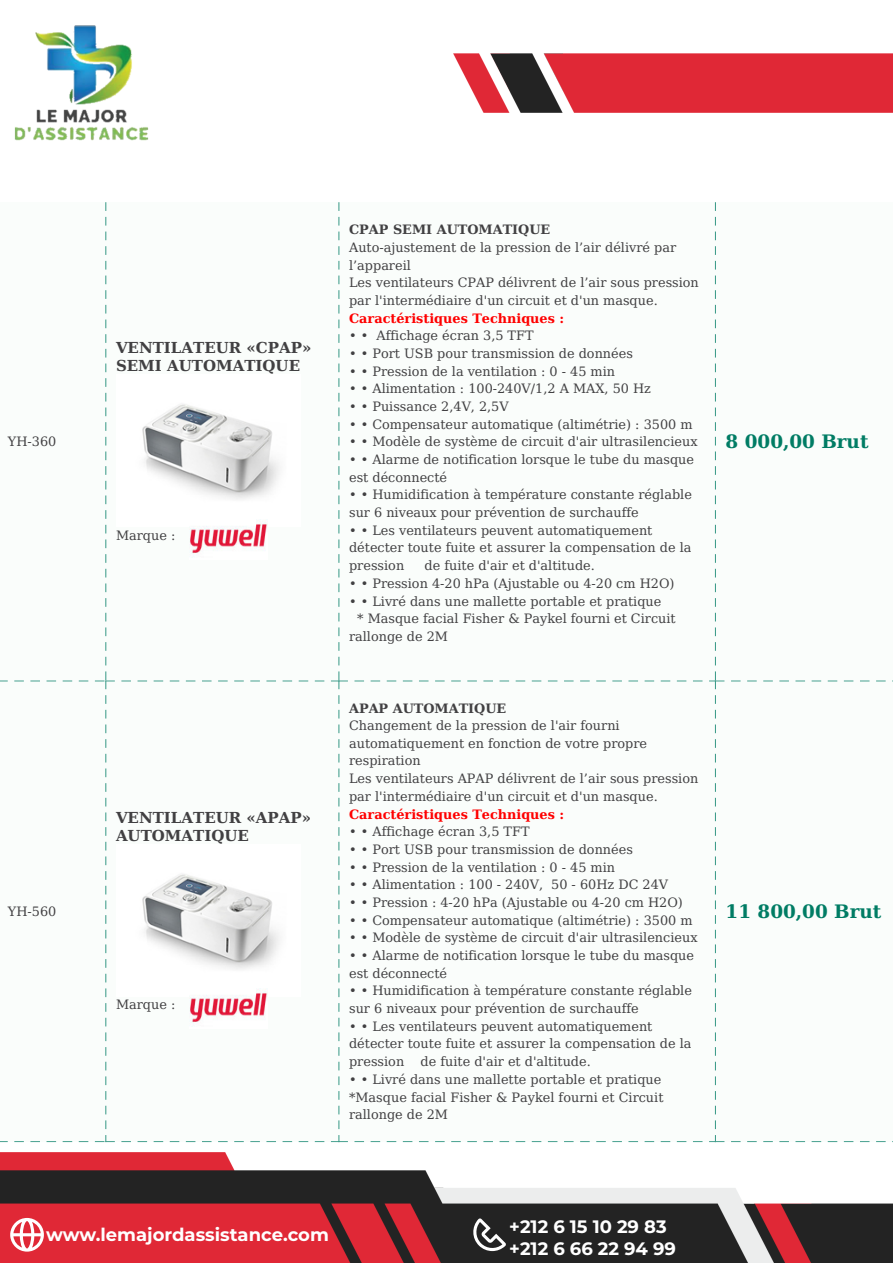
<style>
.page{position:relative;width:893px;height:1263px;background:#fff}
.page>*{position:absolute;margin:0;border:0;box-sizing:border-box;transform-origin:0 0}
.t1{font:700 18.6px "DejaVu Serif Condensed";color:#007c64;scale:1.1 1}
.t2{font:700 18px/21.6px "Montserrat";color:#fff}
.t3{font:700 15.15px/17.7px "DejaVu Serif Condensed";color:#414042;scale:1.1 1}
.t4{font:12.9px/17.7px "DejaVu Serif Condensed";color:#414042;scale:1.1 1}
.t5{font:700 12.9px "DejaVu Serif Condensed";color:#f00;scale:1.1 1}
.t6{font:700 12.9px "DejaVu Serif Condensed";color:#414042;scale:1.1 1}
</style>
<div class="page">
<img style="left:0;top:25px;width:893px;height:1238px">
<svg style="left:10px;top:1218px;width:34px;height:33px"></svg>
<svg style="left:471px;top:1218px;width:35px;height:33px"></svg>
<p class="t4" style="left:8px;top:433px;width:46px">YH-360</p>
<p class="t4" style="left:8px;top:902px;width:46px">YH-560</p>
<p class="t3" style="left:116px;top:339px;width:179px">VENTILATEUR «CPAP»<br>SEMI AUTOMATIQUE</p>
<p class="t4" style="left:116px;top:526px;width:55px">Marque :</p>
<p class="t3" style="left:116px;top:808px;width:179px">VENTILATEUR «APAP»<br>AUTOMATIQUE</p>
<p class="t4" style="left:116px;top:996px;width:55px">Marque :</p>
<p class="t6" style="left:349px;top:219px;width:184px">CPAP SEMI AUTOMATIQUE</p>
<p class="t4" style="left:349px;top:238px;width:319px">Auto-ajustement de la pression de l’air délivré par l’appareil<br>Les ventilateurs CPAP délivrent de l’air sous pression par l'intermédiaire d'un circuit et d'un masque.</p>
<p class="t5" style="left:349px;top:308px;width:197px">Caractéristiques Techniques :</p>
<p class="t4" style="left:349px;top:326px;width:169px">• • Affichage écran 3,5 TFT</p>
<p class="t4" style="left:349px;top:344px;width:260px">• • Port USB pour transmission de données</p>
<p class="t4" style="left:349px;top:362px;width:243px">• • Pression de la ventilation : 0 - 45 min</p>
<p class="t4" style="left:349px;top:379px;width:276px">• • Alimentation : 100-240V/1,2 A MAX, 50 Hz</p>
<p class="t4" style="left:349px;top:397px;width:147px">• • Puissance 2,4V, 2,5V</p>
<p class="t4" style="left:349px;top:415px;width:314px">• • Compensateur automatique (altimétrie) : 3500 m</p>
<p class="t4" style="left:349px;top:433px;width:318px">• • Modèle de système de circuit d'air ultrasilencieux</p>
<p class="t4" style="left:349px;top:450px;width:315px">• • Alarme de notification lorsque le tube du masque est déconnecté</p>
<p class="t4" style="left:349px;top:486px;width:313px">• • Humidification à température constante réglable sur 6 niveaux pour prévention de surchauffe</p>
<p class="t4" style="left:349px;top:521px;width:313px">• • Les ventilateurs peuvent automatiquement détecter toute fuite et assurer la compensation de la pression</p>
<p class="t4" style="left:425px;top:556px;width:156px">de fuite d'air et d'altitude.</p>
<p class="t4" style="left:349px;top:574px;width:297px">• • Pression 4-20 hPa (Ajustable ou 4-20 cm H2O)</p>
<p class="t4" style="left:349px;top:592px;width:285px">• • Livré dans une mallette portable et pratique</p>
<p class="t4" style="left:357px;top:609px;width:291px">* Masque facial Fisher &amp; Paykel fourni et Circuit</p>
<p class="t4" style="left:349px;top:627px;width:91px">rallonge de 2M</p>
<p class="t6" style="left:349px;top:698px;width:145px">APAP AUTOMATIQUE</p>
<p class="t4" style="left:349px;top:716px;width:319px">Changement de la pression de l'air fourni automatiquement en fonction de votre propre respiration<br>Les ventilateurs APAP délivrent de l’air sous pression par l'intermédiaire d'un circuit et d'un masque.</p>
<p class="t5" style="left:349px;top:804px;width:197px">Caractéristiques Techniques :</p>
<p class="t4" style="left:349px;top:822px;width:166px">• • Affichage écran 3,5 TFT</p>
<p class="t4" style="left:349px;top:840px;width:260px">• • Port USB pour transmission de données</p>
<p class="t4" style="left:349px;top:858px;width:243px">• • Pression de la ventilation : 0 - 45 min</p>
<p class="t4" style="left:349px;top:875px;width:291px">• • Alimentation : 100 - 240V, 50 - 60Hz DC 24V</p>
<p class="t4" style="left:349px;top:893px;width:305px">• • Pression : 4-20 hPa (Ajustable ou 4-20 cm H2O)</p>
<p class="t4" style="left:349px;top:911px;width:314px">• • Compensateur automatique (altimétrie) : 3500 m</p>
<p class="t4" style="left:349px;top:928px;width:318px">• • Modèle de système de circuit d'air ultrasilencieux</p>
<p class="t4" style="left:349px;top:946px;width:315px">• • Alarme de notification lorsque le tube du masque est déconnecté</p>
<p class="t4" style="left:349px;top:982px;width:313px">• • Humidification à température constante réglable sur 6 niveaux pour prévention de surchauffe</p>
<p class="t4" style="left:349px;top:1017px;width:313px">• • Les ventilateurs peuvent automatiquement détecter toute fuite et assurer la compensation de la pression</p>
<p class="t4" style="left:421px;top:1052px;width:156px">de fuite d'air et d'altitude.</p>
<p class="t4" style="left:349px;top:1070px;width:287px">• • Livré dans une mallette portable et pratique *Masque facial Fisher &amp; Paykel fourni et Circuit rallonge de 2M</p>
<h1 class="t1" style="left:726px;top:427px;width:131px">8 000,00 Brut</h1>
<h1 class="t1" style="left:726px;top:896px;width:143px">11 800,00 Brut</h1>
<h2 class="t2" style="left:46px;top:1223px;width:284px">www.lemajordassistance.com</h2>
<h2 class="t2" style="left:509px;top:1215px;width:168px">+212 6 15 10 29 83 +212 6 66 22 94 99</h2>
</div>
